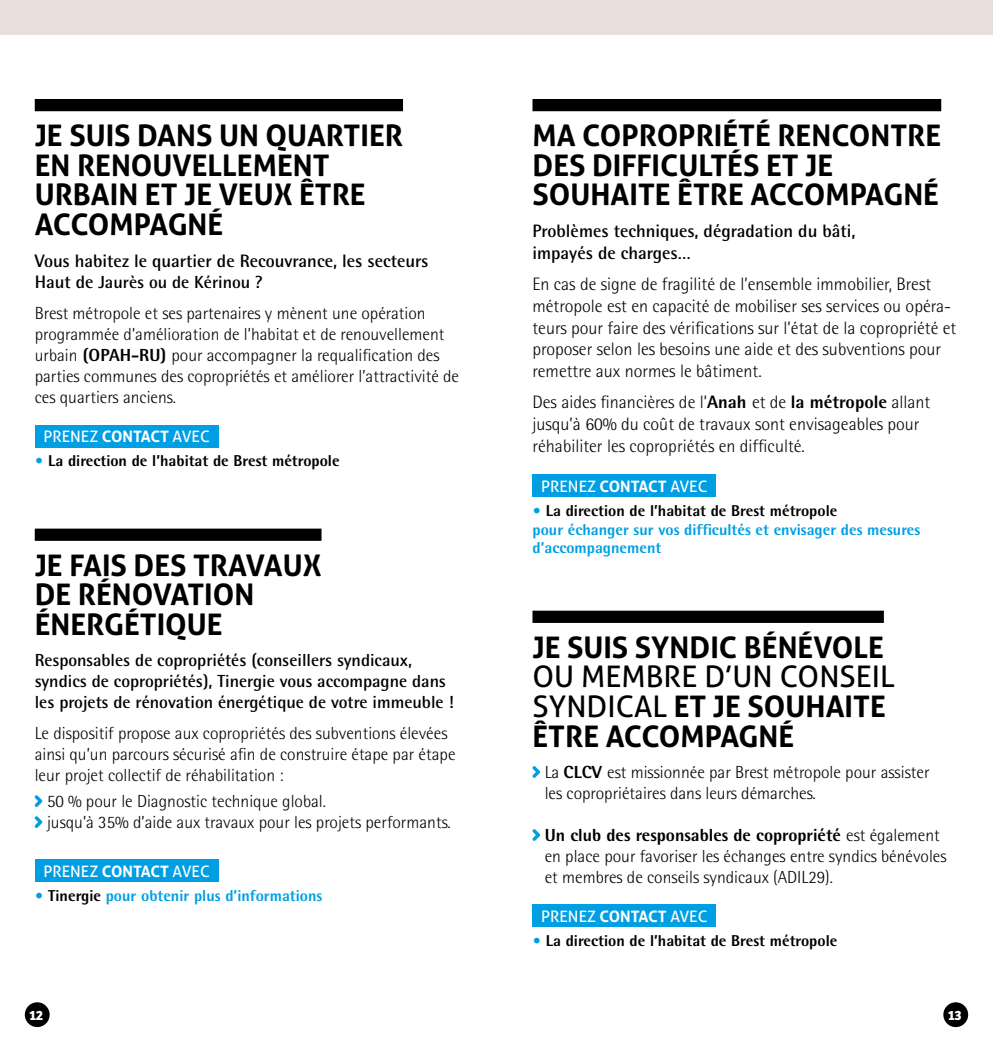
<style>
.page{position:relative;width:993px;height:1042px;background:#fff}
.page>*{position:absolute;margin:0;border:0;box-sizing:border-box;transform-origin:0 0}
.t1{font:700 29.75px/29.8px "Aller";color:#000}
.t2{font:29.75px/29.8px "Aller";color:#000}
.t3{font:300 18.03px/21.7px "Rotis Semi Sans";color:#000}
.t4{font:700 18.03px/21.7px "Rotis Semi Sans";color:#000}
.t5{font:300 17.5px/21px "Rotis Semi Sans";color:#000}
.t6{font:700 17.5px/21px "Rotis Semi Sans";color:#000}
.t7{font:800 15.75px/18.9px "Rotis Semi Sans";color:#009fe3}
.t8{font:800 15.75px "Rotis Semi Sans";color:#000}
.t9{font:15.75px "Aller";color:#fff}
.t10{font:700 14px "Bree";color:#fff}
.s1{font-weight:700;font-size:18.03px}
.s2{font-weight:700}
.s3{font-weight:800}
.s4{color:#009fe3}
.s5{color:#000}
</style>
<div class="page">
<div style="left:35px;top:99px;width:368px;height:12px;background:#000"></div>
<div style="left:35px;top:528px;width:286px;height:13px;background:#000"></div>
<div style="left:35px;top:425px;width:183px;height:22px;background:#009fe3"></div>
<svg style="left:35px;top:795px;width:7px;height:12px"></svg>
<svg style="left:35px;top:816px;width:7px;height:12px"></svg>
<div style="left:35px;top:860px;width:183px;height:22px;background:#009fe3"></div>
<div style="left:532px;top:99px;width:408px;height:12px;background:#000"></div>
<div style="left:532px;top:611px;width:351px;height:12px;background:#000"></div>
<div style="left:532px;top:475px;width:184px;height:22px;background:#009fe3"></div>
<svg style="left:532px;top:766px;width:8px;height:12px"></svg>
<svg style="left:532px;top:829px;width:8px;height:12px"></svg>
<div style="left:532px;top:905px;width:184px;height:22px;background:#009fe3"></div>
<div style="left:25px;top:1002px;width:25px;height:25px;background:#000;border-radius:50%"></div>
<div style="left:943px;top:1002px;width:24px;height:25px;background:#000;border-radius:50%"></div>
<h1 class="t1" style="left:35px;top:120px;width:369px">JE SUIS DANS UN QUARTIER<br>EN RENOUVELLEMENT<br>URBAIN ET JE VEUX ÊTRE<br>ACCOMPAGNÉ</h1>
<p class="t4" style="left:35px;top:250px;width:395px">Vous habitez le quartier de Recouvrance, les secteurs</p>
<p class="t5" style="left:35px;top:267px;width:392px;line-height:31px"><span class="s1">Haut de</span> <span class="s2">Jaurès ou de Kérinou ?<br></span>Brest métropole et ses partenaires y mènent une opération</p>
<p class="t5" style="left:35px;top:324px;width:425px">programmée d’amélioration de l’habitat et de renouvellement urbain <span class="s3">(OPAH-RU)</span> pour accompagner la requalification des parties communes des copropriétés et améliorer l’attractivité de ces quartiers anciens.</p>
<p class="t9" style="left:43px;top:427px;width:168px">PRENEZ <span class="s2">CONTACT</span> AVEC</p>
<p class="t8" style="left:35px;top:451px;width:306px"><span class="s4">•</span> La direction de l’habitat de Brest métropole</p>
<h1 class="t1" style="left:35px;top:550px;width:288px">JE FAIS DES TRAVAUX<br>DE RÉNOVATION<br>ÉNERGÉTIQUE</h1>
<p class="t6" style="left:35px;top:649px;width:420px">Responsables de copropriétés (conseillers syndicaux, syndics de copropriétés), Tinergie vous accompagne dans les projets de rénovation énergétique de votre immeuble !</p>
<p class="t5" style="left:35px;top:722px;width:422px">Le dispositif propose aux copropriétés des subventions élevées ainsi qu’un parcours sécurisé afin de construire étape par étape leur projet collectif de réhabilitation :</p>
<p class="t5" style="left:47px;top:790px;width:405px">50 % pour le Diagnostic technique global.<br>jusqu’à 35% d’aide aux travaux pour les projets performants.</p>
<p class="t9" style="left:43px;top:861px;width:168px">PRENEZ <span class="s2">CONTACT</span> AVEC</p>
<p class="t7" style="left:35px;top:886px;width:289px">• <span class="s5">Tinergie</span> pour obtenir plus d’informations</p>
<h1 class="t1" style="left:532px;top:120px;width:410px">MA COPROPRIÉTÉ RENCONTRE<br>DES DIFFICULTÉS ET JE<br>SOUHAITE ÊTRE ACCOMPAGNÉ</h1>
<p class="t4" style="left:532px;top:220px;width:324px">Problèmes techniques, dégradation du bâti, impayés de charges…</p>
<p class="t3" style="left:532px;top:273px;width:425px">En cas de signe de fragilité de l’ensemble immobilier, Brest métropole est en capacité de mobiliser ses services ou opéra&shy;teurs pour faire des vérifications sur l’état de la copropriété et proposer selon les besoins une aide et des subventions pour remettre aux normes le bâtiment.</p>
<p class="t3" style="left:532px;top:391px;width:399px">Des aides financières de l’<span class="s3">Anah</span> et de <span class="s3">la métropole</span> allant jusqu’à 60% du coût de travaux sont envisageables pour réhabiliter les copropriétés en difficulté.</p>
<p class="t9" style="left:541px;top:476px;width:168px">PRENEZ <span class="s2">CONTACT</span> AVEC</p>
<p class="t7" style="left:532px;top:500px;width:389px">• <span class="s5">La direction de l’habitat de Brest métropole<br></span>pour échanger sur vos difficultés et envisager des mesures d’accompagnement</p>
<h1 class="t1" style="left:532px;top:632px;width:353px">JE SUIS SYNDIC BÉNÉVOLE</h1>
<h1 class="t2" style="left:532px;top:662px;width:363px">OU MEMBRE D’UN CONSEIL<br>SYNDICAL <span class="s2">ET JE SOUHAITE<br>ÊTRE ACCOMPAGNÉ</span></h1>
<p class="t5" style="left:544px;top:761px;width:386px">La <span class="s3">CLCV</span> est missionnée par Brest métropole pour assister les copropriétaires dans leurs démarches.</p>
<p class="t5" style="left:544px;top:824px;width:403px"><span class="s3">Un club des responsables de copropriété</span> est également en place pour favoriser les échanges entre syndics bénévoles et membres de conseils syndicaux (ADIL29).</p>
<p class="t9" style="left:541px;top:906px;width:168px">PRENEZ <span class="s2">CONTACT</span> AVEC</p>
<p class="t8" style="left:532px;top:930px;width:306px"><span class="s4">•</span> La direction de l’habitat de Brest métropole</p>
<p class="t10" style="left:29px;top:1006px;width:16px">12</p>
<p class="t10" style="left:947px;top:1006px;width:16px">13</p>
</div>
